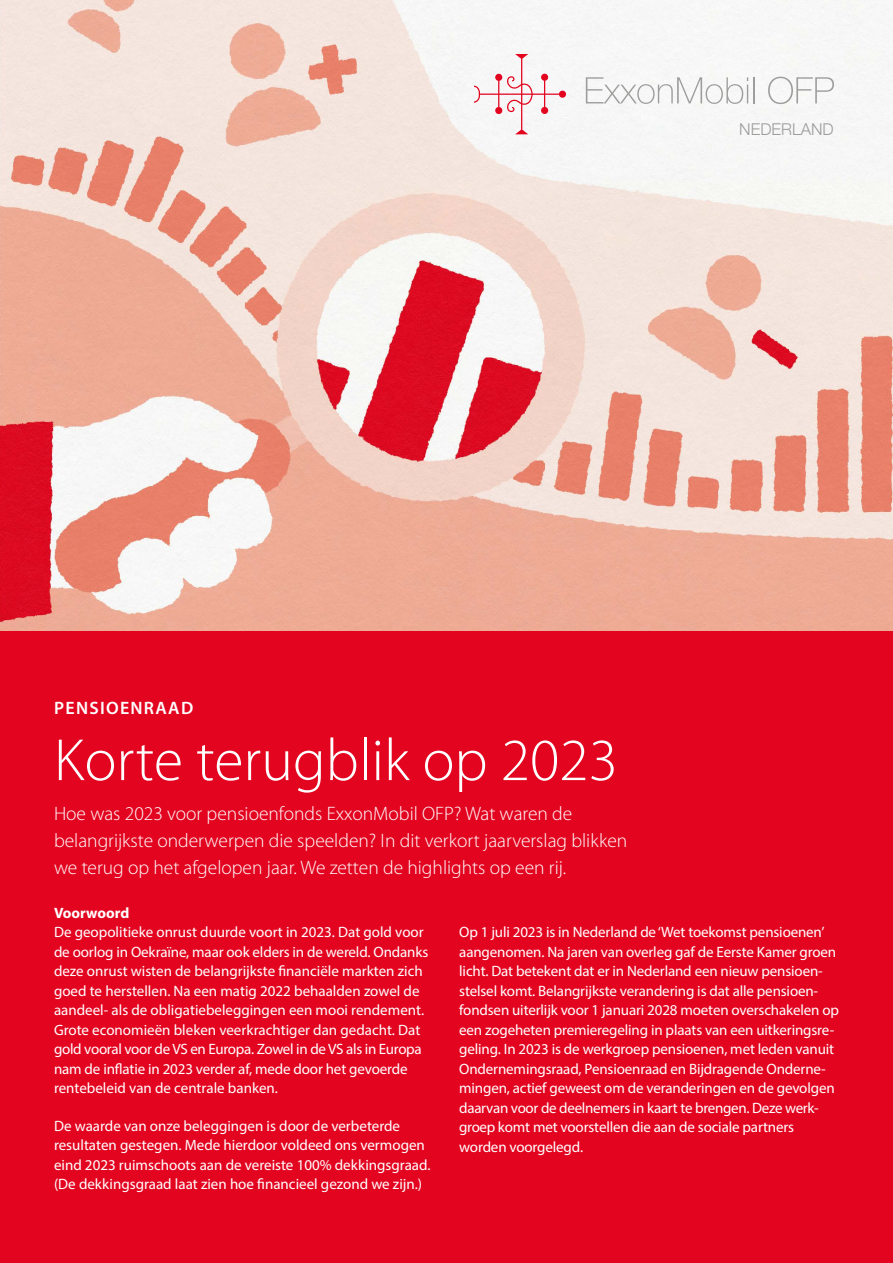
<style>
.page{position:relative;width:893px;height:1263px;background:#fff}
.page>*{position:absolute;margin:0;border:0;box-sizing:border-box;transform-origin:0 0}
.t1{font:300 60px "Myriad Pro";color:#fff}
.t2{font:300 19.5px/27px "Myriad Pro";color:#fff}
.t3{font:600 18px "Myriad Pro";letter-spacing:.07em;color:#fff}
.t4{font:300 16.35px "Helvetica Neue";color:#9d9d9c}
.t5{font:15px/19.5px "Myriad Pro";letter-spacing:-.01em;color:#fff}
.t6{font:700 15px "Myriad Pro";color:#fff}
</style>
<div class="page">
<img style="left:0;top:0;width:893px;height:631px">
<svg style="left:586px;top:77px;width:168px;height:27px"></svg>
<svg style="left:768px;top:77px;width:66px;height:27px"></svg>
<svg style="left:474px;top:54px;width:92px;height:80px"></svg>
<div style="left:0;top:631px;width:893px;height:632px;background:#e30520"></div>
<p class="t4" style="left:739px;top:116px;width:96px">NEDERLAND</p>
<p class="t3" style="left:54px;top:698px;width:141px">PENSIOENRAAD</p>
<h1 class="t1" style="left:54px;top:727px;width:565px">Korte terugblik op 2023</h1>
<h2 class="t2" style="left:54px;top:800px;width:575px">Hoe was 2023 voor pensioenfonds ExxonMobil OFP? Wat waren de belangrijkste onderwerpen die speelden? In dit verkort jaarverslag blikken we terug op het afgelopen jaar. We zetten de highlights op een rij.</h2>
<p class="t6" style="left:54px;top:903px;width:77px">Voorwoord</p>
<p class="t5" style="left:54px;top:922px;width:376px">De geopolitieke onrust duurde voort in 2023. Dat gold voor de oorlog in Oekraïne, maar ook elders in de wereld. Ondanks deze onrust wisten de belangrijkste financiële markten zich goed te herstellen. Na een matig 2022 behaalden zowel de aandeel- als de obligatiebeleggingen een mooi rendement.<br>Grote economieën bleken veerkrachtiger dan gedacht. Dat gold vooral voor de VS en Europa. Zowel in de VS als in Europa nam de inflatie in 2023 verder af, mede door het gevoerde rentebeleid van de centrale banken.</p>
<p class="t5" style="left:54px;top:1116px;width:378px">De waarde van onze beleggingen is door de verbeterde resultaten gestegen. Mede hierdoor voldeed ons vermogen eind 2023 ruimschoots aan de vereiste 100% dekkingsgraad. (De dekkingsgraad laat zien hoe financieel gezond we zijn.)</p>
<p class="t5" style="left:459px;top:922px;width:381px">Op 1 juli 2023 is in Nederland de ‘Wet toekomst pensioenen’ aangenomen. Na jaren van overleg gaf de Eerste Kamer groen licht. Dat betekent dat er in Nederland een nieuw pensioen&shy;stelsel komt. Belangrijkste verandering is dat alle pensioen&shy;fondsen uiterlijk voor 1 januari 2028 moeten overschakelen op een zogeheten premieregeling in plaats van een uitkeringsre&shy;geling. In 2023 is de werkgroep pensioenen, met leden vanuit Ondernemingsraad, Pensioenraad en Bijdragende Onderne&shy;mingen, actief geweest om de veranderingen en de gevolgen daarvan voor de deelnemers in kaart te brengen. Deze werk&shy;groep komt met voorstellen die aan de sociale partners worden voorgelegd.</p>
</div>
